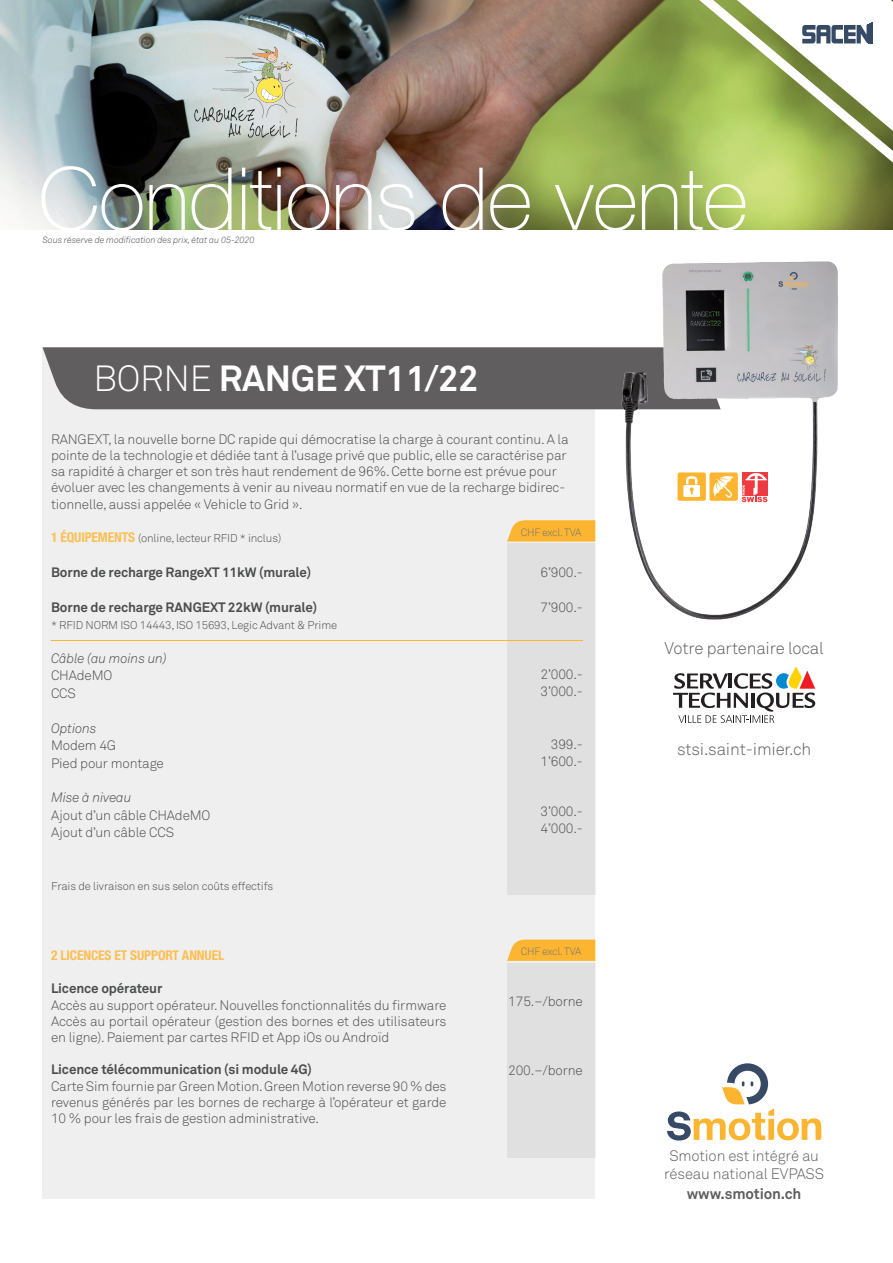
<style>
.page{position:relative;width:893px;height:1263px;background:#fff}
.page>*{position:absolute;margin:0;border:0;box-sizing:border-box;transform-origin:0 0}
.t1{font:100 87px "Helvetica Neue";letter-spacing:-.01em;color:#fff}
.t2{font:700 36px "Akkurat";letter-spacing:-.01em;color:#fff}
.t3{font:300 16.8px "Akkurat";letter-spacing:-.01em;color:#605e5f}
.t4{font:300 15px/18.6px "Akkurat";letter-spacing:-.01em;color:#605e5f;text-align:center}
.t5{font:700 15px "Akkurat";letter-spacing:-.01em;color:#605e5f}
.t6{font:300 13.5px/16.2px "Akkurat";letter-spacing:-.01em;color:#4b4c4d}
.t7{font:700 13.5px "Akkurat";letter-spacing:-.01em;color:#4b4c4d}
.t8{font:italic 300 13.5px "Akkurat";letter-spacing:-.01em;color:#4b4c4d}
.t9{font:700 condensed 13.5px "Helvetica Neue";letter-spacing:-.01em;color:#fdbf53}
.t10{font:300 11.25px "Akkurat";letter-spacing:-.01em;color:#4b4c4d}
.t11{font:300 10.5px "Akkurat";letter-spacing:-.02em;color:#747475}
.t12{font:italic 300 9px "Akkurat";letter-spacing:-.01em;color:#4b4c4d}
.s1{font-weight:300}
.s2{font-family:"Helvetica Neue";font-weight:700;font-stretch:condensed;font-size:13.5px;color:#fdbf53}
</style>
<div class="page">
<div style="left:43px;top:347px;width:552px;height:852px;background:#efefef"></div>
<div style="left:43px;top:347px;width:465px;height:62px;background:#605e5f"></div>
<img style="left:584px;top:420px;width:234px;height:223px">
<svg style="left:667px;top:1063px;width:154px;height:77px"></svg>
<img style="left:0;top:0;width:508px;height:230px">
<svg style="left:508px;top:0;width:385px;height:420px"></svg>
<svg style="left:802px;top:22px;width:71px;height:21px"></svg>
<svg style="left:194px;top:47px;width:104px;height:91px;background:#cbcfc7"></svg>
<svg style="left:507px;top:520px;width:88px;height:21px;background:#fbb83d"></svg>
<div style="left:507px;top:544px;width:88px;height:351px;background:#e0e0e0"></div>
<svg style="left:507px;top:939px;width:88px;height:22px;background:#fab940"></svg>
<div style="left:507px;top:963px;width:88px;height:195px;background:#e0e0e0"></div>
<hr style="left:51px;top:640px;width:532px;height:1px;background:#fcb531">
<div style="left:677px;top:472px;width:29px;height:29px;background:#fcb531;border-radius:2px"></div>
<svg style="left:683px;top:476px;width:17px;height:21px"></svg>
<div style="left:709px;top:472px;width:29px;height:29px;background:#fcb531;border-radius:2px"></div>
<svg style="left:713px;top:476px;width:21px;height:22px"></svg>
<div style="left:742px;top:472px;width:25px;height:24px;background:#ee3a41"></div>
<svg style="left:742px;top:473px;width:25px;height:29px"></svg>
<svg style="left:673px;top:666px;width:142px;height:57px"></svg>
<h1 class="t1" style="left:38px;top:150px;width:711px">Conditions de vente</h1>
<p class="t12" style="left:43px;top:235px;width:214px">Sous réserve de modification des prix, état au 05-2020</p>
<h2 class="t2" style="left:94px;top:356px;width:387px"><span class="s1">BORNE</span> RANGE XT11/22</h2>
<p class="t6" style="left:51px;top:431px;width:519px">RANGEXT, la nouvelle borne DC rapide qui démocratise la charge à courant continu. A la pointe de la technologie et dédiée tant à l’usage privé que public, elle se caractérise par sa rapidité à charger et son très haut rendement de 96%. Cette borne est prévue pour évoluer avec les changements à venir au niveau normatif en vue de la recharge bidirec&shy;tionnelle, aussi appelée « Vehicle to Grid ».</p>
<p class="t10" style="left:51px;top:531px;width:232px"><span class="s2">1 ÉQUIPEMENTS</span> (online, lecteur RFID * inclus)</p>
<p class="t7" style="left:51px;top:563px;width:262px">Borne de recharge RangeXT 11kW (murale)</p>
<p class="t7" style="left:51px;top:598px;width:268px">Borne de recharge RANGEXT 22kW (murale)</p>
<p class="t10" style="left:51px;top:618px;width:288px">* RFID NORM ISO 14443, ISO 15693, Legic Advant &amp; Prime</p>
<p class="t8" style="left:51px;top:650px;width:117px">Câble (au moins un)</p>
<p class="t6" style="left:51px;top:667px;width:63px;line-height:17.4px">CHAdeMO<br>CCS</p>
<p class="t8" style="left:51px;top:720px;width:47px">Options</p>
<p class="t6" style="left:51px;top:737px;width:114px;line-height:17.4px">Modem 4G<br>Pied pour montage</p>
<p class="t8" style="left:51px;top:790px;width:82px">Mise à niveau</p>
<p class="t6" style="left:51px;top:807px;width:161px;line-height:17.4px">Ajout d’un câble CHAdeMO<br>Ajout d’un câble CCS</p>
<p class="t11" style="left:521px;top:526px;width:62px">CHF excl. TVA</p>
<p class="t6" style="left:540px;top:564px;width:44px">6’900.-</p>
<p class="t6" style="left:540px;top:599px;width:44px">7’900.-</p>
<p class="t6" style="left:540px;top:665px;width:44px;line-height:17.4px">2’000.-<br>3’000.-</p>
<p class="t6" style="left:540px;top:735px;width:44px;line-height:17.4px;text-align:right">399.-<br>1’600.-</p>
<p class="t6" style="left:540px;top:803px;width:44px;line-height:17.4px">3’000.-<br>4’000.-</p>
<p class="t10" style="left:51px;top:879px;width:224px">Frais de livraison en sus selon coûts effectifs</p>
<p class="t9" style="left:51px;top:947px;width:175px">2 LICENCES ET SUPPORT ANNUEL</p>
<p class="t7" style="left:51px;top:980px;width:113px">Licence opérateur</p>
<p class="t6" style="left:51px;top:997px;width:397px;text-align:justify">Accès au support opérateur. Nouvelles fonctionnalités du firmware Accès au portail opérateur (gestion des bornes et des utilisateurs en ligne). Paiement par cartes RFID et App iOs ou Androïd</p>
<p class="t7" style="left:51px;top:1061px;width:263px">Licence télécommunication (si module 4G)</p>
<p class="t6" style="left:51px;top:1078px;width:397px;text-align:justify">Carte Sim fournie par Green Motion. Green Motion reverse 90 % des revenus générés par les bornes de recharge à l’opérateur et garde 10 % pour les frais de gestion administrative.</p>
<p class="t11" style="left:521px;top:945px;width:62px">CHF excl. TVA</p>
<p class="t6" style="left:508px;top:993px;width:76px">175.–/borne</p>
<p class="t6" style="left:508px;top:1063px;width:76px">200.–/borne</p>
<p class="t3" style="left:664px;top:638px;width:161px">Votre partenaire local</p>
<p class="t3" style="left:677px;top:739px;width:136px">stsi.saint-imier.ch</p>
<p class="t4" style="left:664px;top:1146px;width:161px">Smotion est intégré au réseau national EVPASS</p>
<p class="t5" style="left:687px;top:1184px;width:116px">www.smotion.ch</p>
</div>
